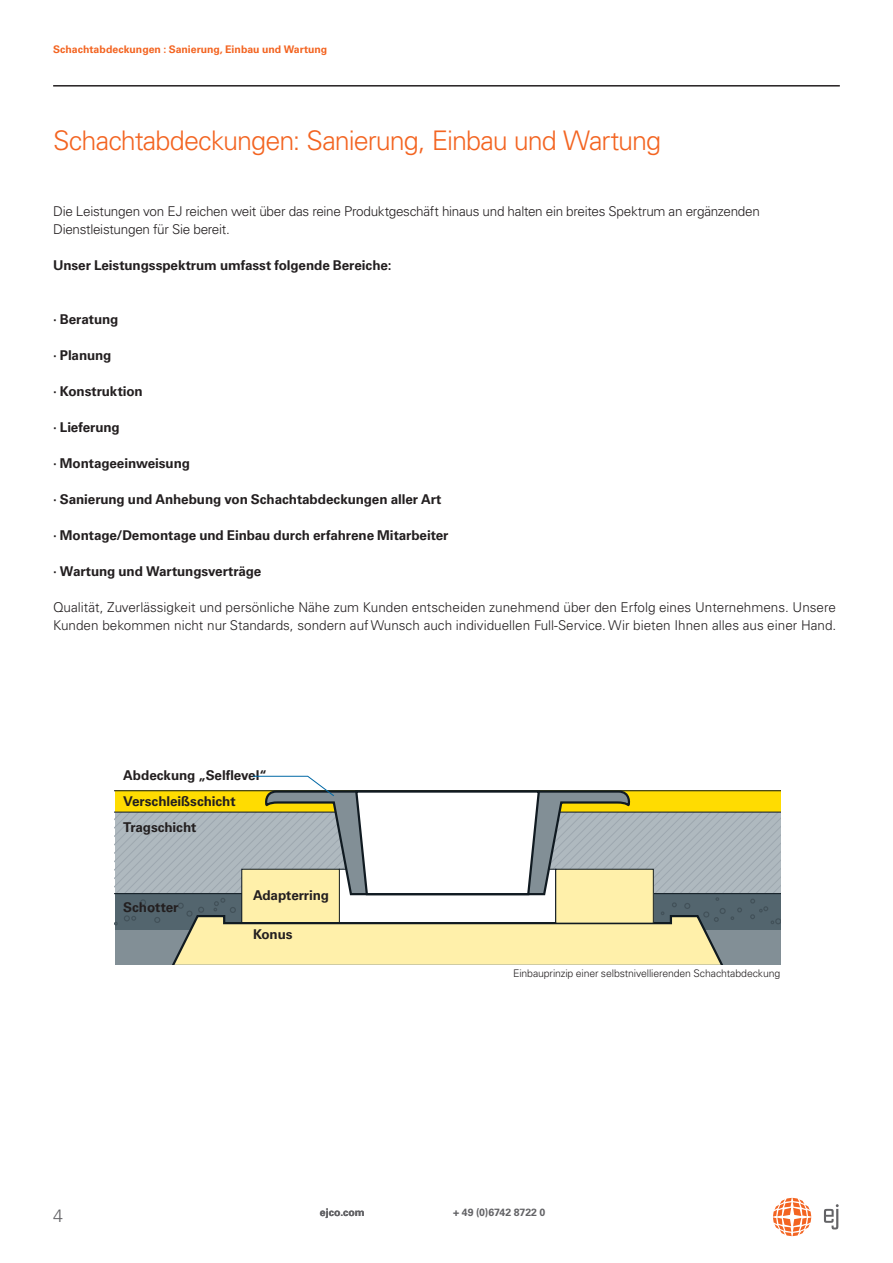
<style>
.page{position:relative;width:893px;height:1263px;background:#fff}
.page>*{position:absolute;margin:0;border:0;box-sizing:border-box;transform-origin:0 0}
.t1{font:300 27px "Univers LT Pro 45";letter-spacing:-.035em;color:#f36421}
.t2{font:300 18px "Univers LT Pro 45";color:#636366}
.t3{font:700 13.5px "Univers LT Pro 65";letter-spacing:-.01em;color:#231f20}
.t4{font:300 13.5px/18px "Univers LT Pro 45";color:#231f20}
.t5{font:300 13.5px/18px "Univers LT Pro 45";letter-spacing:-.02em;color:#231f20}
.t6{font:300 10.5px "Univers LT Pro 45";letter-spacing:-.01em;color:#231f20}
.t7{font:700 10.5px "Univers LT Pro 65";color:#f36421}
.t8{font:700 10.5px "Univers LT Pro 65";letter-spacing:.005em;color:#636366}
</style>
<div class="page">
<svg style="left:824px;top:1204px;width:15px;height:25px"></svg>
<svg style="left:773px;top:1198px;width:38px;height:38px"></svg>
<hr style="left:53px;top:85px;width:787px;height:2px;background:#231f20">
<svg style="left:115px;top:776px;width:665px;height:188px"></svg>
<p class="t7" style="left:53px;top:43px;width:276px">Schachtabdeckungen : Sanierung, Einbau und Wartung</p>
<p class="t1" style="left:53px;top:124px;width:610px">Schachtabdeckungen: Sanierung, Einbau und Wartung</p>
<p class="t5" style="left:53px;top:202px;width:708px">Die Leistungen von EJ reichen weit über das reine Produktgeschäft hinaus und halten ein breites Spektrum an ergänzenden<br>Dienstleistungen für Sie bereit.</p>
<p class="t3" style="left:53px;top:257px;width:340px">Unser Leistungsspektrum umfasst folgende Bereiche:</p>
<p class="t3" style="left:53px;top:311px;width:67px">· Beratung</p>
<p class="t3" style="left:53px;top:347px;width:60px">· Planung</p>
<p class="t3" style="left:53px;top:383px;width:91px">· Konstruktion</p>
<p class="t3" style="left:53px;top:419px;width:68px">· Lieferung</p>
<p class="t3" style="left:53px;top:455px;width:138px">· Montageeinweisung</p>
<p class="t3" style="left:53px;top:491px;width:390px">· Sanierung und Anhebung von Schachtabdeckungen aller Art</p>
<p class="t3" style="left:53px;top:527px;width:397px">· Montage/Demontage und Einbau durch erfahrene Mitarbeiter</p>
<p class="t3" style="left:53px;top:563px;width:210px">· Wartung und Wartungsverträge</p>
<p class="t4" style="left:53px;top:598px;width:785px">Qualität, Zuverlässigkeit und persönliche Nähe zum Kunden entscheiden zunehmend über den Erfolg eines Unternehmens. Unsere<br>Kunden bekommen nicht nur Standards, sondern auf Wunsch auch individuellen Full-Service. Wir bieten Ihnen alles aus einer Hand.</p>
<p class="t3" style="left:123px;top:767px;width:145px">Abdeckung „Selflevel“</p>
<p class="t3" style="left:123px;top:793px;width:114px">Verschleißschicht</p>
<p class="t3" style="left:123px;top:820px;width:75px">Tragschicht</p>
<p class="t3" style="left:123px;top:899px;width:57px">Schotter</p>
<p class="t3" style="left:253px;top:887px;width:78px">Adapterring</p>
<p class="t3" style="left:253px;top:926px;width:41px">Konus</p>
<p class="t6" style="left:513px;top:967px;width:269px">Einbauprinzip einer selbstnivellierenden Schachtabdeckung</p>
<h2 class="t2" style="left:53px;top:1204px;width:12px">4</h2>
<p class="t8" style="left:320px;top:1206px;width:46px">ejco.com</p>
<p class="t8" style="left:453px;top:1206px;width:94px">+ 49 (0)6742 8722 0</p>
</div>
